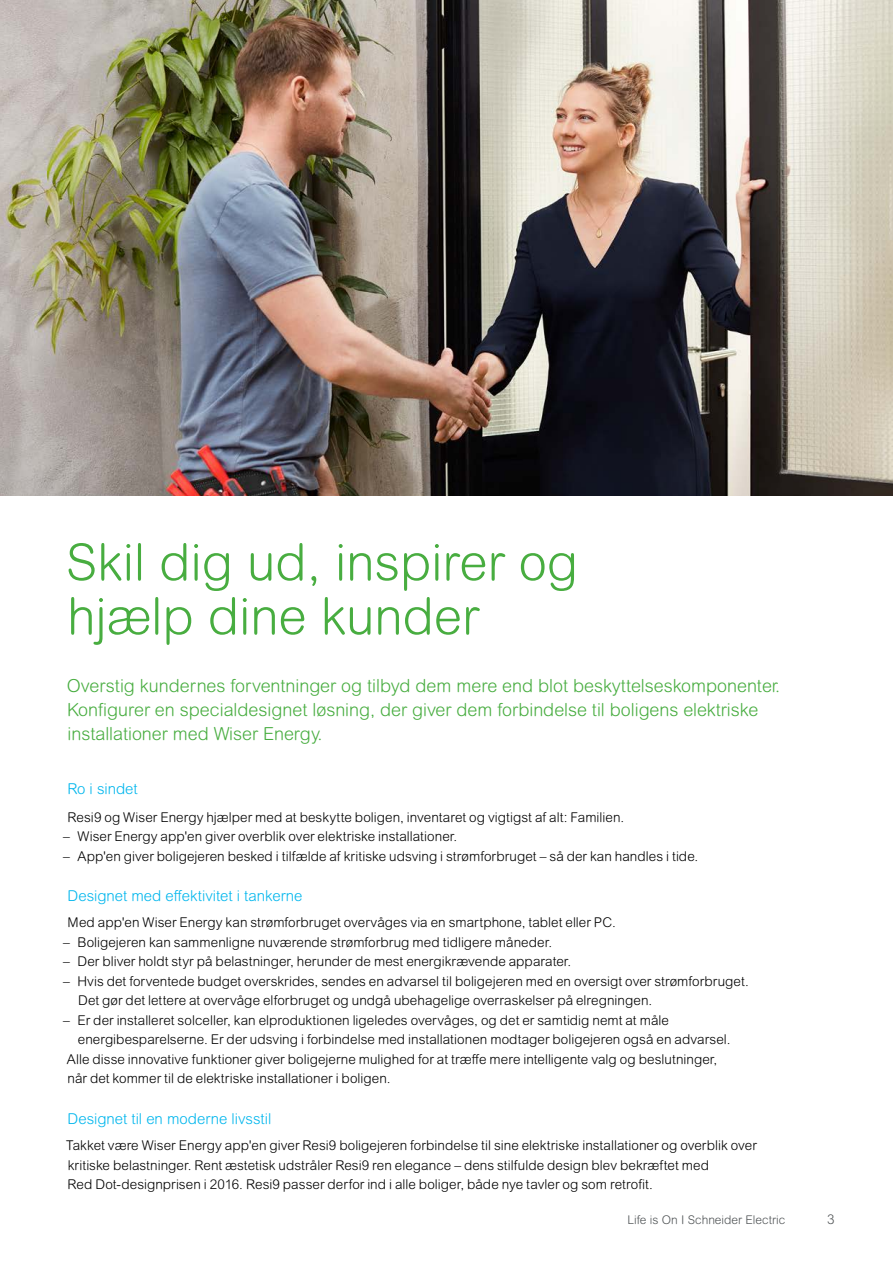
<style>
.page{position:relative;width:893px;height:1263px;background:#fff}
.page>*{position:absolute;margin:0;border:0;box-sizing:border-box;transform-origin:0 0}
.t1{font:300 51px/54px "Arial Rounded MT Pro";color:#48ad40}
.t2{font:300 18px/24px "Arial Rounded MT Pro";color:#48ad40}
.t3{font:300 15px "Arial Rounded MT Pro";color:#00b6ed}
.t4{font:300 13.5px/19.5px "Arial Rounded MT Pro";letter-spacing:.005em;color:#000}
.t5{font:300 13.5px "Arial Rounded MT Pro";color:#505456}
.t6{font:300 12px "Arial Rounded MT Pro";color:#505456}
</style>
<div class="page">
<img style="left:0;top:0;width:893px;height:496px">
<h1 class="t1" style="left:66px;top:537px;width:514px">Skil dig ud, inspirer og hjælp dine kunder</h1>
<h2 class="t2" style="left:67px;top:675px;width:715px">Overstig kundernes forventninger og tilbyd dem mere end blot beskyttelseskomponenter.<br>Konfigurer en specialdesignet løsning, der giver dem forbindelse til boligens elektriske installationer med Wiser Energy.</h2>
<p class="t3" style="left:67px;top:780px;width:72px">Ro i sindet</p>
<p class="t4" style="left:68px;top:808px;width:558px">Resi9 og Wiser Energy hjælper med at beskytte boligen, inventaret og vigtigst af alt: Familien.</p>
<p class="t4" style="left:63px;top:827px;width:396px">– Wiser Energy app'en giver overblik over elektriske installationer.</p>
<p class="t4" style="left:63px;top:847px;width:637px">– App'en giver boligejeren besked i tilfælde af kritiske udsving i strømforbruget – så der kan handles i tide.</p>
<p class="t3" style="left:67px;top:887px;width:237px">Designet med effektivitet i tankerne</p>
<p class="t4" style="left:68px;top:913px;width:550px">Med app'en Wiser Energy kan strømforbruget overvåges via en smartphone, tablet eller PC.</p>
<p class="t4" style="left:63px;top:933px;width:490px">– Boligejeren kan sammenligne nuværende strømforbrug med tidligere måneder.</p>
<p class="t4" style="left:63px;top:952px;width:510px">– Der bliver holdt styr på belastninger, herunder de mest energikrævende apparater.</p>
<p class="t4" style="left:78px;top:972px;width:672px;text-indent:-15px">– Hvis det forventede budget overskrides, sendes en advarsel til boligejeren med en oversigt over strømforbruget.<br>Det gør det lettere at overvåge elforbruget og undgå ubehagelige overraskelser på elregningen.</p>
<p class="t4" style="left:63px;top:1011px;width:607px">– Er der installeret solceller, kan elproduktionen ligeledes overvåges, og det er samtidig nemt at måle</p>
<p class="t4" style="left:78px;top:1030px;width:654px">energibesparelserne. Er der udsving i forbindelse med installationen modtager boligejeren også en advarsel.</p>
<p class="t4" style="left:67px;top:1050px;width:652px">Alle disse innovative funktioner giver boligejerne mulighed for at træffe mere intelligente valg og beslutninger,</p>
<p class="t4" style="left:68px;top:1069px;width:325px">når det kommer til de elektriske installationer i boligen.</p>
<p class="t3" style="left:67px;top:1110px;width:205px">Designet til en moderne livsstil</p>
<p class="t4" style="left:66px;top:1136px;width:692px">Takket være Wiser Energy app'en giver Resi9 boligejeren forbindelse til sine elektriske installationer og overblik over kritiske belastninger. Rent æstetisk udstråler Resi9 ren elegance – dens stilfulde design blev bekræftet med<br>Red Dot-designprisen i 2016. Resi9 passer derfor ind i alle boliger, både nye tavler og som retrofit.</p>
<p class="t6" style="left:627px;top:1213px;width:159px">Life is On I Schneider Electric</p>
<p class="t5" style="left:827px;top:1211px;width:9px">3</p>
</div>
